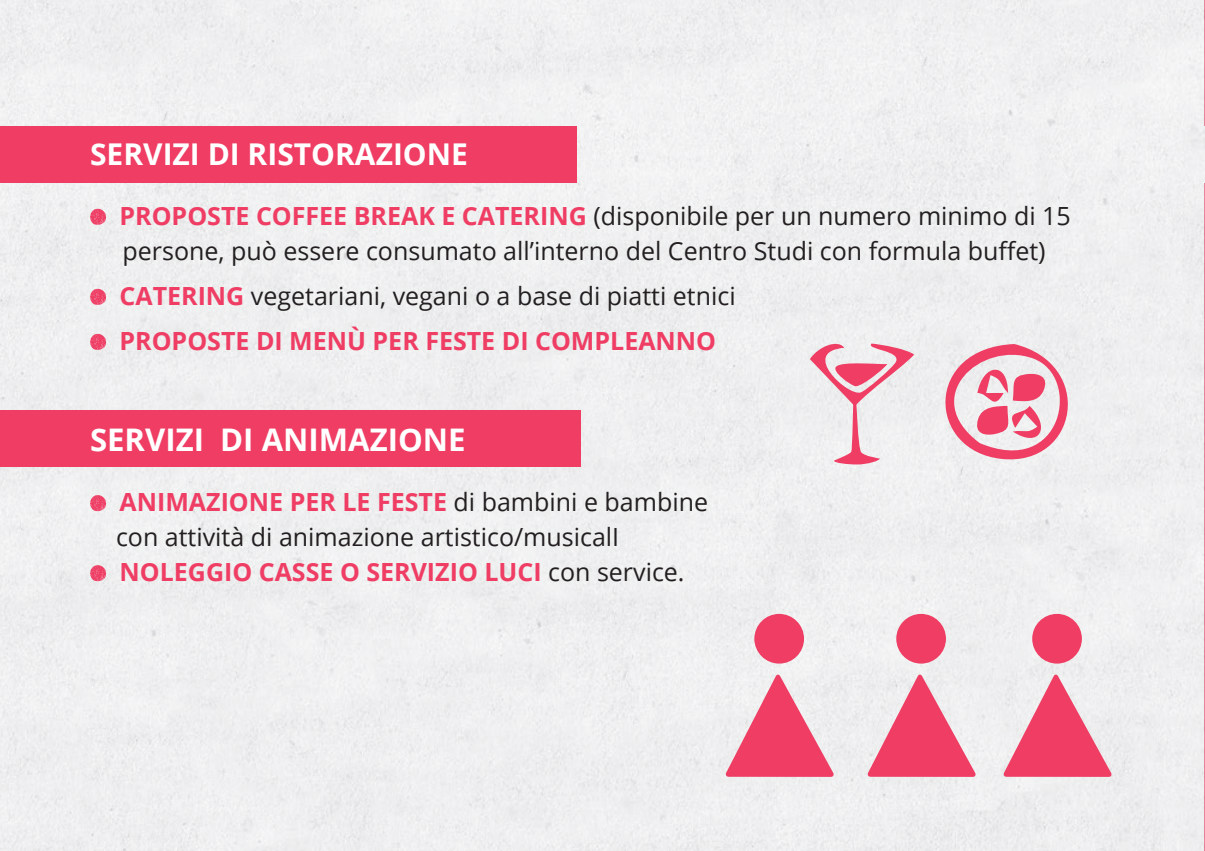
<style>
.page{position:relative;width:1205px;height:851px;background:#fff}
.page>*{position:absolute;margin:0;border:0;box-sizing:border-box;transform-origin:0 0}
.t1{font:700 31.25px "Open Sans";color:#fff}
.t2{font:700 30px "Open Sans";color:#fff}
.t3{font:25px/35px "Open Sans";color:#231f20}
.t4{font:700 25px/45px "Open Sans";color:#ef3d64}
.s1{font-weight:700;color:#ef3d64}
.s2{font-weight:400;color:#231f20}
</style>
<div class="page">
<hr style="left:1204px;top:0;width:1px;height:850px;background:#ef3d64">
<hr style="left:1204px;top:126px;width:1px;height:57px;background:#fff">
<div style="left:0;top:0;width:1204px;height:850px;background:#efeff0"></div>
<div style="left:0;top:410px;width:580px;height:56px;background:#ef3d64"></div>
<div style="left:0;top:126px;width:577px;height:56px;background:#ef3d64"></div>
<svg style="left:90px;top:209px;width:16px;height:16px"></svg>
<svg style="left:90px;top:289px;width:16px;height:16px"></svg>
<svg style="left:90px;top:334px;width:16px;height:16px"></svg>
<svg style="left:90px;top:495px;width:16px;height:16px"></svg>
<svg style="left:90px;top:565px;width:16px;height:16px"></svg>
<svg style="left:799px;top:339px;width:296px;height:139px"></svg>
<svg style="left:867px;top:674px;width:109px;height:102px"></svg>
<div style="left:896px;top:613px;width:50px;height:50px;background:#ef3d64;border-radius:50%"></div>
<svg style="left:1003px;top:674px;width:109px;height:102px"></svg>
<div style="left:1032px;top:613px;width:50px;height:50px;background:#ef3d64;border-radius:50%"></div>
<svg style="left:725px;top:674px;width:109px;height:102px"></svg>
<div style="left:754px;top:613px;width:50px;height:50px;background:#ef3d64;border-radius:50%"></div>
<p class="t2" style="left:90px;top:133px;width:379px">SERVIZI DI RISTORAZIONE</p>
<p class="t3" style="left:120px;top:197px;width:953px"><span class="s1">PROPOSTE COFFEE BREAK E CATERING</span> (disponibile per un numero minimo di 15 persone, può essere consumato all’interno del Centro Studi con formula buffet)</p>
<p class="t4" style="left:120px;top:272px;width:618px">CATERING <span class="s2">vegetariani, vegani o a base di piatti etnici<br></span>PROPOSTE DI MENÙ PER FESTE DI COMPLEANNO</p>
<p class="t1" style="left:90px;top:417px;width:377px">SERVIZI DI ANIMAZIONE</p>
<p class="t3" style="left:116px;top:484px;width:593px"><span class="s1">ANIMAZIONE PER LE FESTE</span> di bambini e bambine con attività di animazione artistico/musicalI<br><span class="s1">NOLEGGIO CASSE O SERVIZIO LUCI</span> con service.</p>
</div>
